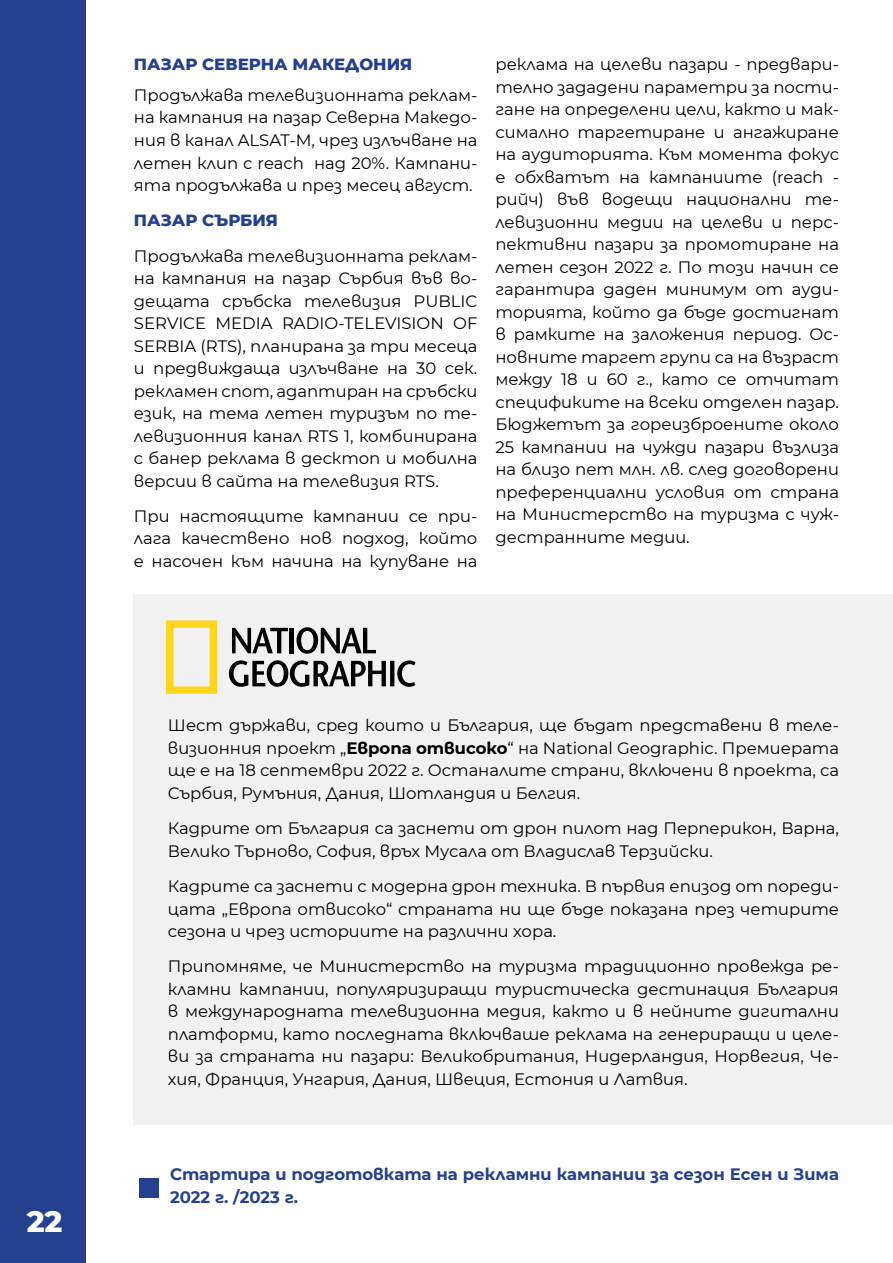
<style>
.page{position:relative;width:893px;height:1263px;background:#fff}
.page>*{position:absolute;margin:0;border:0;box-sizing:border-box;transform-origin:0 0}
.t1{font:800 30px "Montserrat";color:#fff}
.t2{font:16.5px/22.5px "Montserrat";color:#000;text-align:justify}
.t3{font:700 16.5px/22.5px "Montserrat";color:#25408f}
.t4{font:800 16.5px "Montserrat";color:#25408f}
.s1{font-weight:700}
</style>
<div class="page">
<div style="left:134px;top:594px;width:759px;height:531px;background:#f1f1f2"></div>
<div style="left:0;top:0;width:85px;height:1263px;background:#25408f"></div>
<svg style="left:166px;top:620px;width:51px;height:74px"></svg>
<svg style="left:232px;top:628px;width:56px;height:25px"></svg>
<div style="left:289px;top:628px;width:5px;height:25px;background:#000"></div>
<svg style="left:296px;top:627px;width:80px;height:27px"></svg>
<svg style="left:229px;top:660px;width:186px;height:27px"></svg>
<div style="left:139px;top:1178px;width:19px;height:19px;background:#25408f"></div>
<h1 class="t1" style="left:27px;top:1199px;width:37px">22</h1>
<p class="t4" style="left:134px;top:52px;width:27px">ПАЗАР</p>
<p class="t4" style="left:202px;top:52px;width:14px">СЕВЕРНА</p>
<p class="t4" style="left:293px;top:52px;width:15px">МАКЕДОНИ</p>
<p class="t4" style="left:400px;top:52px;width:14px">Я</p>
<p class="t2" style="left:134px;top:83px;width:345px">Продължава телевизионната реклам&shy;на кампания на пазар Северна Македо&shy;ния в канал ALSAT-M, чрез излъчване на летен клип с reach над 20%. Кампани&shy;ята продължава и през месец август.</p>
<p class="t4" style="left:134px;top:208px;width:27px">ПАЗАР</p>
<p class="t4" style="left:202px;top:208px;width:14px">СЪРБИ</p>
<p class="t4" style="left:266px;top:208px;width:14px">Я</p>
<p class="t2" style="left:134px;top:244px;width:345px">Продължава телевизионната реклам&shy;на кампания на пазар Сърбия във во&shy;дещата сръбска телевизия PUBLIC SERVICE MEDIA RADIO-TELEVISION OF SERBIA (RTS), планирана за три месеца и предвиждаща излъчване на 30 сек. рекламен спот, адаптиран на сръбски език, на тема летен туризъм по те&shy;левизионния канал RTS 1, комбинирана с банер реклама в десктоп и мобилна версии в сайта на телевизия RTS.</p>
<p class="t2" style="left:134px;top:504px;width:345px">При настоящите кампании се при&shy;лага качествено нов подход, който е насочен към начина на купуване на</p>
<p class="t2" style="left:495px;top:52px;width:345px">реклама на целеви пазари - предвари&shy;телно зададени параметри за пости&shy;гане на определени цели, както и мак&shy;симално таргетиране и ангажиране на аудиторията. Към момента фокус е обхватът на кампаниите (reach - рийч) във водещи национални те&shy;левизионни медии на целеви и перс&shy;пективни пазари за промотиране на летен сезон 2022 г. По този начин се гарантира даден минимум от ауди&shy;торията, който да бъде достигнат в рамките на заложения период. Ос&shy;новните таргет групи са на възраст между 18 и 60 г., като се отчитат спецификите на всеки отделен пазар.<br>Бюджетът за гореизброените около 25 кампании на чужди пазари възлиза на близо пет млн. лв. след договорени преференциални условия от страна на Министерство на туризма с чуж&shy;дестранните медии.</p>
<p class="t2" style="left:168px;top:714px;width:672px">Шест държави, сред които и България, ще бъдат представени в теле&shy;визионния проект „<span class="s1">Европа отвисоко</span>“ на National Geographic. Премиерата ще е на 18 септември 2022 г. Останалите страни, включени в проекта, са Сърбия, Румъния, Дания, Шотландия и Белгия.</p>
<p class="t2" style="left:168px;top:816px;width:672px">Кадрите от България са заснети от дрон пилот над Перперикон, Варна,<br>Велико Търново, София, връх Мусала от Владислав Терзийски.</p>
<p class="t2" style="left:168px;top:874px;width:672px">Кадрите са заснети с модерна дрон техника. В първия епизод от пореди&shy;цата „Европа отвисоко“ страната ни ще бъде показана през четирите сезона и чрез историите на различни хора.</p>
<p class="t2" style="left:168px;top:954px;width:672px">Припомняме, че Министерство на туризма традиционно провежда ре&shy;кламни кампании, популяризиращи туристическа дестинация България в международната телевизионна медия, както и в нейните дигитални платформи, като последната включваше реклама на генериращи и целе&shy;ви за страната ни пазари: Великобритания, Н идерландия, Норвегия, Че&shy;хия, Франция, Унгария, Дания, Швеция, Естония и Латвия.</p>
<p class="t3" style="left:170px;top:1162px;width:670px">Стартира и подготовката на рекламни кампании за сезон Есен и Зима<br>2022 г. /2023 г.</p>
</div>
